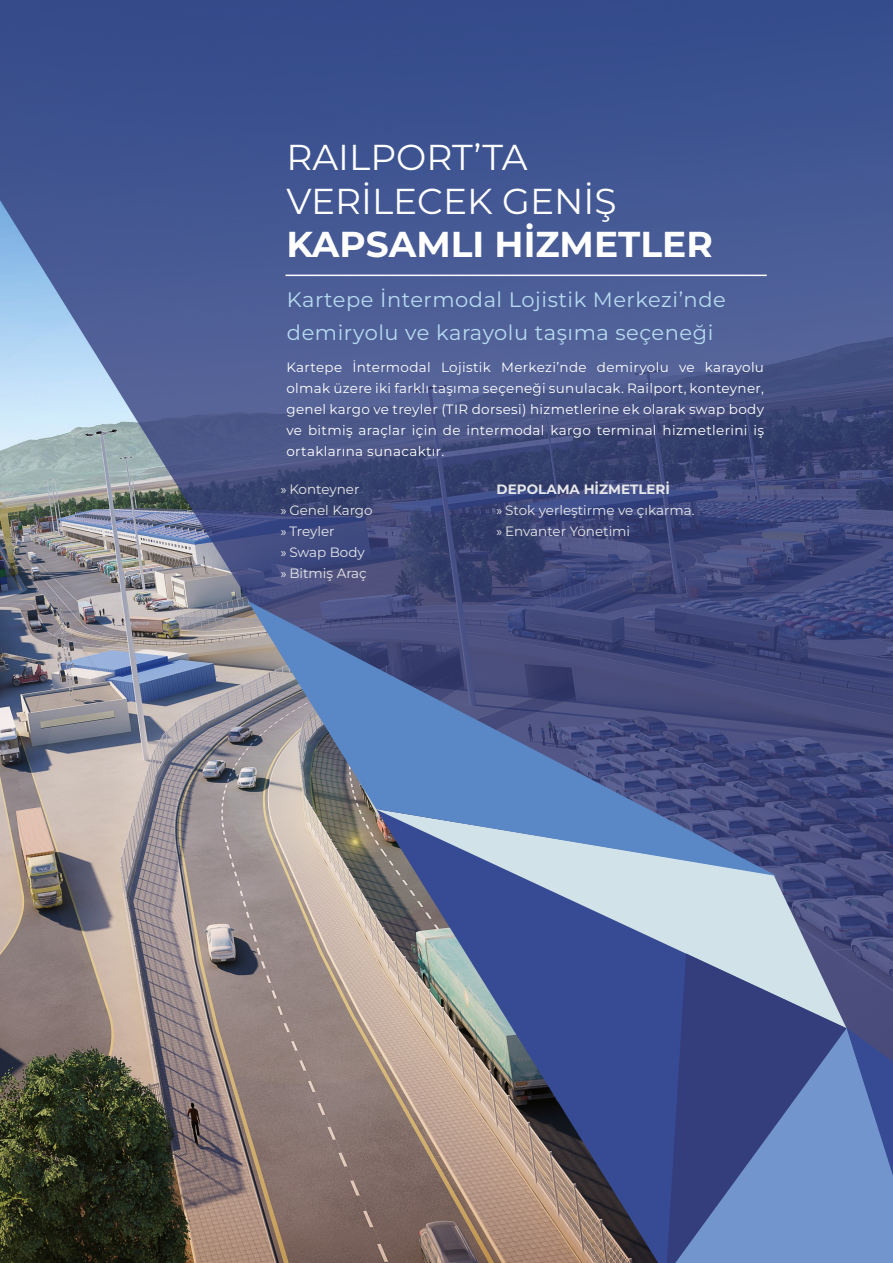
<style>
.page{position:relative;width:893px;height:1263px;background:#fff}
.page>*{position:absolute;margin:0;border:0;box-sizing:border-box;transform-origin:0 0}
.T4{font:700 36px/43.2px "Montserrat";color:#fff}
.T4-2{font:36px "Montserrat";color:#fff}
.t1{font:21px/33px "Montserrat";letter-spacing:.025em;color:#b6dbf0}
.t2{font:13.5px/21px "Montserrat";letter-spacing:.025em;color:#fff;text-align:justify}
.t3{font:13.5px "Montserrat";color:#e6e7e9}
.t4{font:700 13.5px "Montserrat";color:#e6e7e9}
.s1{font-weight:400}
.s2{font-family:"Myriad Pro"}
</style>
<div class="page">
<img style="left:0;top:0;width:893px;height:1263px">
<svg style="left:376px;top:1028px;width:291px;height:235px;background:#7a707b"></svg>
<div style="left:846px;top:1176px;width:47px;height:87px;background:#7295cd"></div>
<svg style="left:375px;top:809px;width:471px;height:219px;background:#7481a5"></svg>
<svg style="left:846px;top:1027px;width:47px;height:149px;background:#5670ad"></svg>
<svg style="left:248px;top:601px;width:529px;height:275px;background:#606f99"></svg>
<svg style="left:667px;top:953px;width:179px;height:310px;background:#586ca3"></svg>
<hr style="left:286px;top:275px;width:481px;height:1px;background:#fff">
<p class="T4-2" style="left:286px;top:134px;width:243px">RAILPORT’TA</p>
<p class="T4" style="left:286px;top:178px;width:428px"><span class="s1">VERİLECEK GENİŞ<br></span>KAPSAMLI HİZMETLER</p>
<p class="t1" style="left:287px;top:282px;width:440px">Kartepe İntermodal Lojistik Merkezi’nde demiryolu ve karayolu taşıma seçeneği</p>
<p class="t2" style="left:286px;top:357px;width:479px">Kartepe İntermodal Lojistik Merkezi’nde demiryolu ve karayolu olmak üzere iki farklı taşıma seçeneği sunulacak. Railport, konteyner, genel kargo ve treyler (TIR dorsesi) hizmetlerine ek olarak swap body ve bitmiş araçlar için de intermodal kargo terminal hizmetlerini iş ortaklarına sunacaktır.</p>
<p class="t3" style="left:281px;top:480px;width:80px"><span class="s2">»</span> Konteyner</p>
<p class="t3" style="left:281px;top:501px;width:93px"><span class="s2">»</span> Genel Kargo</p>
<p class="t3" style="left:281px;top:522px;width:55px"><span class="s2">»</span> Treyler</p>
<p class="t3" style="left:281px;top:543px;width:86px"><span class="s2">»</span> Swap Body</p>
<p class="t3" style="left:281px;top:564px;width:87px"><span class="s2">»</span> Bitmiş Araç</p>
<p class="t4" style="left:497px;top:480px;width:173px">DEPOLAMA HIZMETLERI</p>
<p class="t3" style="left:497px;top:501px;width:199px"><span class="s2">»</span> Stok yerleştirme ve çıkarma.</p>
<p class="t3" style="left:497px;top:522px;width:135px"><span class="s2">»</span> Envanter Yönetimi</p>
</div>
